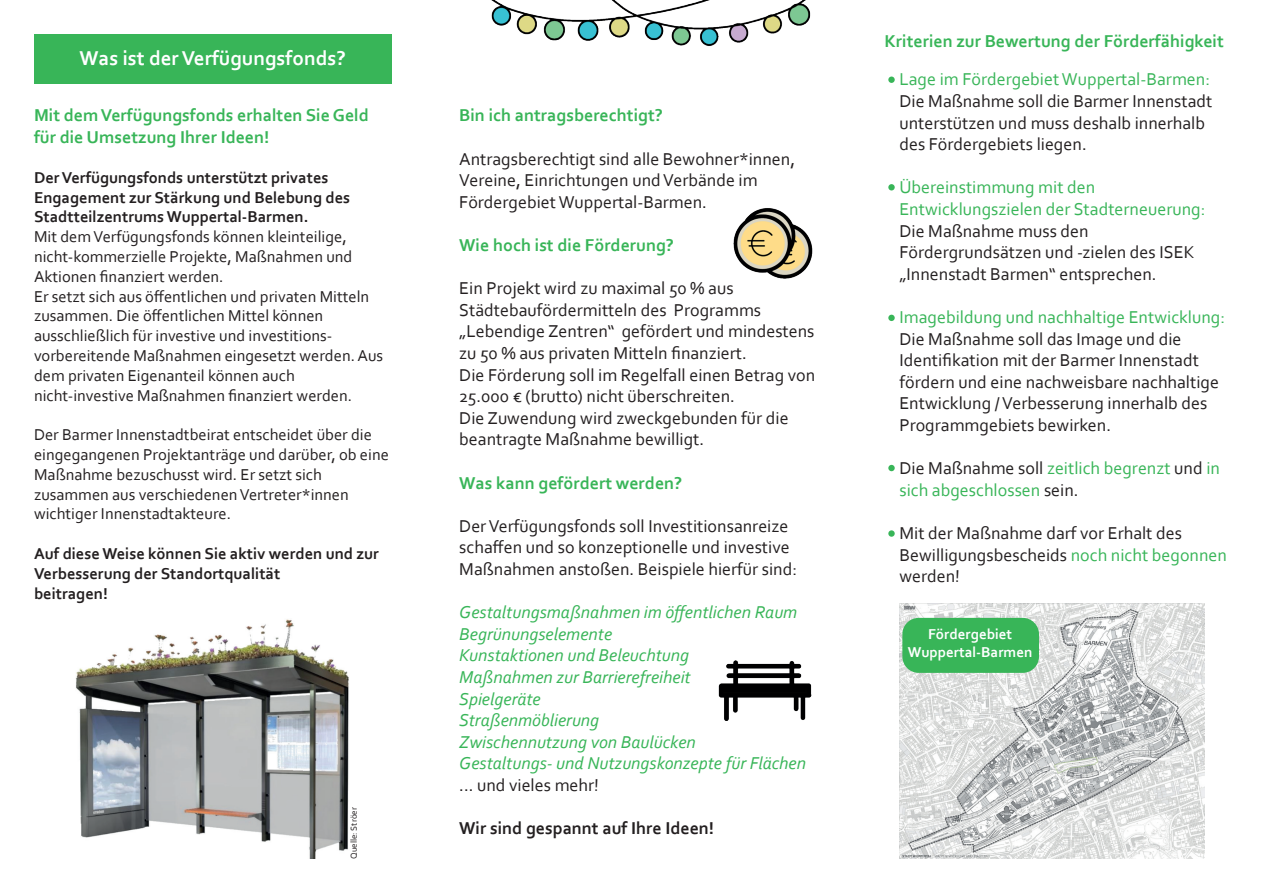
<style>
.page{position:relative;width:1263px;height:893px;background:#fff}
.page>*{position:absolute;margin:0;border:0;box-sizing:border-box;transform-origin:0 0}
.t1{font:700 21px "Corbel";color:#fff}
.t2{font:18px/21.6px "Corbel";color:#231f20}
.t3{font:italic 18px/21.6px "Corbel";color:#38b558}
.t4{font:18px/21.6px "Corbel";color:#38b558}
.t5{font:700 18px/21.6px "Corbel";color:#38b558}
.t6{font:700 18px "Corbel";color:#231f20}
.t7{font:16.5px/19.8px "Corbel";color:#231f20}
.t8{font:700 16.5px/19.8px "Corbel";color:#231f20}
.t9{font:700 15px/18px "Corbel";color:#fff;text-align:center}
.t10{font:9px "Corbel";color:#231f20}
.s1{color:#231f20}
.s2{color:#38b558}
</style>
<div class="page">
<div style="left:34px;top:34px;width:357px;height:50px;background:#38b558"></div>
<img style="left:899px;top:603px;width:306px;height:256px">
<div style="left:888px;top:77px;width:7px;height:6px;background:#38b558;border-radius:50%"></div>
<div style="left:888px;top:184px;width:7px;height:6px;background:#38b558;border-radius:50%"></div>
<div style="left:888px;top:315px;width:7px;height:6px;background:#38b558;border-radius:50%"></div>
<div style="left:888px;top:465px;width:7px;height:6px;background:#38b558;border-radius:50%"></div>
<svg style="left:888px;top:530px;width:7px;height:7px"></svg>
<div style="left:902px;top:618px;width:137px;height:55px;background:#38b558;border-radius:16px"></div>
<img style="left:491px;top:0;width:320px;height:46px">
<img style="left:733px;top:208px;width:80px;height:71px">
<img style="left:718px;top:660px;width:94px;height:60px">
<img style="left:75px;top:619px;width:274px;height:240px">
<p class="t1" style="left:80px;top:45px;width:268px">Was ist der Verfügungsfonds?</p>
<p class="t5" style="left:34px;top:104px;width:336px">Mit dem Verfügungsfonds erhalten Sie Geld für die Umsetzung Ihrer Ideen!</p>
<p class="t8" style="left:34px;top:167px;width:318px">Der Verfügungsfonds unterstützt privates<br>Engagement zur Stärkung und Belebung des<br>Stadtteilzentrums Wuppertal-Barmen.</p>
<p class="t7" style="left:34px;top:226px;width:351px">Mit dem Verfügungsfonds können kleinteilige, nicht-kommerzielle Projekte, Maßnahmen und Aktionen finanziert werden.<br>Er setzt sich aus öffentlichen und privaten Mitteln zusammen. Die öffentlichen Mittel können ausschließlich für investive und investitions&shy;vorbereitende Maßnahmen eingesetzt werden. Aus dem privaten Eigenanteil können auch nicht-investive Maßnahmen finanziert werden.</p>
<p class="t7" style="left:34px;top:424px;width:356px">Der Barmer Innenstadtbeirat entscheidet über die eingegangenen Projektanträge und darüber, ob eine Maßnahme bezuschusst wird. Er setzt sich zusammen aus verschiedenen Vertreter*innen wichtiger Innenstadtakteure.</p>
<p class="t8" style="left:34px;top:543px;width:346px">Auf diese Weise können Sie aktiv werden und zur<br>Verbesserung der Standortqualität<br>beitragen!</p>
<p class="t10" style="left:348px;top:859px;width:53px;rotate:-90deg">Quelle: Ströer</p>
<p class="t5" style="left:459px;top:104px;width:205px">Bin ich antragsberechtigt?</p>
<p class="t2" style="left:459px;top:147px;width:337px">Antragsberechtigt sind alle Bewohner*innen,<br>Vereine, Einrichtungen und Verbände im<br>Fördergebiet Wuppertal-Barmen.</p>
<p class="t5" style="left:459px;top:234px;width:216px">Wie hoch ist die Förderung?</p>
<p class="t2" style="left:459px;top:277px;width:358px">Ein Projekt wird zu maximal 50 % aus Städtebaufördermitteln des Programms „Lebendige Zentren“ gefördert und mindestens zu 50 % aus privaten Mitteln finanziert.<br>Die Förderung soll im Regelfall einen Betrag von 25.000 € (brutto) nicht überschreiten.<br>Die Zuwendung wird zweckgebunden für die beantragte Maßnahme bewilligt.</p>
<p class="t5" style="left:459px;top:471px;width:225px">Was kann gefördert werden?</p>
<p class="t2" style="left:459px;top:515px;width:339px">Der Verfügungsfonds soll Investitionsanreize schaffen und so konzeptionelle und investive<br>Maßnahmen anstoßen. Beispiele hierfür sind:</p>
<p class="t3" style="left:459px;top:601px;width:348px">Gestaltungsmaßnahmen im öffentlichen Raum<br>Begrünungselemente<br>Kunstaktionen und Beleuchtung<br>Maßnahmen zur Barrierefreiheit<br>Spielgeräte<br>Straßenmöblierung<br>Zwischennutzung von Baulücken<br>Gestaltungs- und Nutzungskonzepte für Flächen</p>
<p class="t2" style="left:459px;top:774px;width:141px">... und vieles mehr!</p>
<p class="t6" style="left:459px;top:817px;width:256px">Wir sind gespannt auf Ihre Ideen!</p>
<p class="t5" style="left:884px;top:30px;width:341px">Kriterien zur Bewertung der Förderfähigkeit</p>
<p class="t4" style="left:899px;top:68px;width:312px">Lage im Fördergebiet Wuppertal-Barmen:</p>
<p class="t2" style="left:899px;top:90px;width:315px">Die Maßnahme soll die Barmer Innenstadt unterstützen und muss deshalb innerhalb des Fördergebiets liegen.</p>
<p class="t4" style="left:899px;top:176px;width:308px">Übereinstimmung mit den<br>Entwicklungszielen der Stadterneuerung:</p>
<p class="t2" style="left:899px;top:219px;width:297px">Die Maßnahme muss den<br>Fördergrundsätzen und -zielen des ISEK „Innenstadt Barmen“ entsprechen.</p>
<p class="t4" style="left:899px;top:306px;width:327px">Imagebildung und nachhaltige Entwicklung:</p>
<p class="t2" style="left:899px;top:327px;width:321px">Die Maßnahme soll das Image und die Identifikation mit der Barmer Innenstadt fördern und eine nachweisbare nachhaltige Entwicklung / Verbesserung innerhalb des Programmgebiets bewirken.</p>
<p class="t4" style="left:899px;top:457px;width:322px"><span class="s1">Die Maßnahme soll</span> zeitlich begrenzt <span class="s1">und</span> in sich abgeschlossen <span class="s1">sein.</span></p>
<p class="t2" style="left:899px;top:522px;width:329px">Mit der Maßnahme darf vor Erhalt des<br>Bewilligungsbescheids <span class="s2">noch nicht begonnen </span>werden!</p>
<p class="t9" style="left:908px;top:625px;width:126px">Fördergebiet<br>Wuppertal-Barmen</p>
</div>
